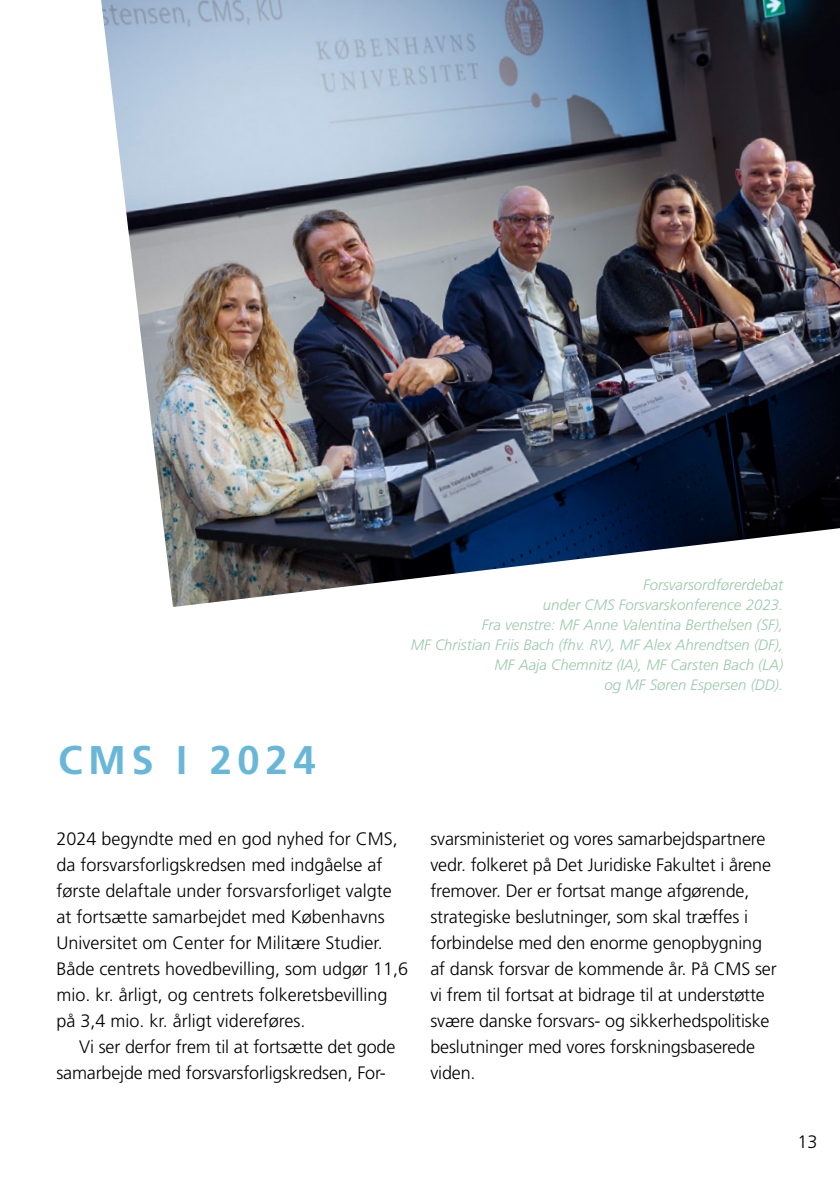
<style>
.page{position:relative;width:840px;height:1191px;background:#fff}
.page>*{position:absolute;margin:0;border:0;box-sizing:border-box;transform-origin:0 0}
.t1{font:700 40px "Frutiger";letter-spacing:.14em;color:#69b7d8}
.t2{font:300 18px/26px "Frutiger";letter-spacing:-.01em;color:#000}
.t3{font:italic 300 15px/20px "Frutiger";color:#9ac9ae;text-align:right}
</style>
<div class="page">
<img style="left:101px;top:0;width:738px;height:607px">
<h1 class="t1" style="left:58px;top:736px;width:62px">CMS</h1>
<h1 class="t1" style="left:176px;top:736px;width:141px">i 2024</h1>
<p class="t3" style="left:410px;top:575px;width:374px">Forsvarsordførerdebat<br>under CMS Forsvarskonference 2023.<br>Fra venstre: MF Anne Valentina Berthelsen (SF),<br>MF Christian Friis Bach (fhv. RV), MF Alex Ahrendtsen (DF), MF Aaja Chemnitz (IA), MF Carsten Bach (LA)<br>og MF Søren Espersen (DD).</p>
<p class="t2" style="left:56px;top:826px;width:353px">2024 begyndte med en god nyhed for CMS, da forsvarsforligskredsen med indgåelse af første delaftale under forsvarsforliget valgte at fortsætte samarbejdet med Københavns Universitet om Center for Militære Studier.<br>Både centrets hovedbevilling, som udgør 11,6 mio. kr. årligt, og centrets folkeretsbevilling på 3,4 mio. kr. årligt videreføres.</p>
<p class="t2" style="left:56px;top:1034px;width:340px;text-indent:23px">Vi ser derfor frem til at fortsætte det gode samarbejde med forsvarsforligskredsen, For-</p>
<p class="t2" style="left:430px;top:826px;width:347px">svarsministeriet og vores samarbejdspartnere vedr. folkeret på Det Juridiske Fakultet i årene fremover. Der er fortsat mange afgørende, strategiske beslutninger, som skal træffes i forbindelse med den enorme genopbygning af dansk forsvar de kommende år. På CMS ser vi frem til fortsat at bidrage til at understøtte svære danske forsvars- og sikkerhedspolitiske beslutninger med vores forskningsbaserede viden.</p>
<p class="t2" style="left:797px;top:1129px;width:22px">13</p>
</div>
